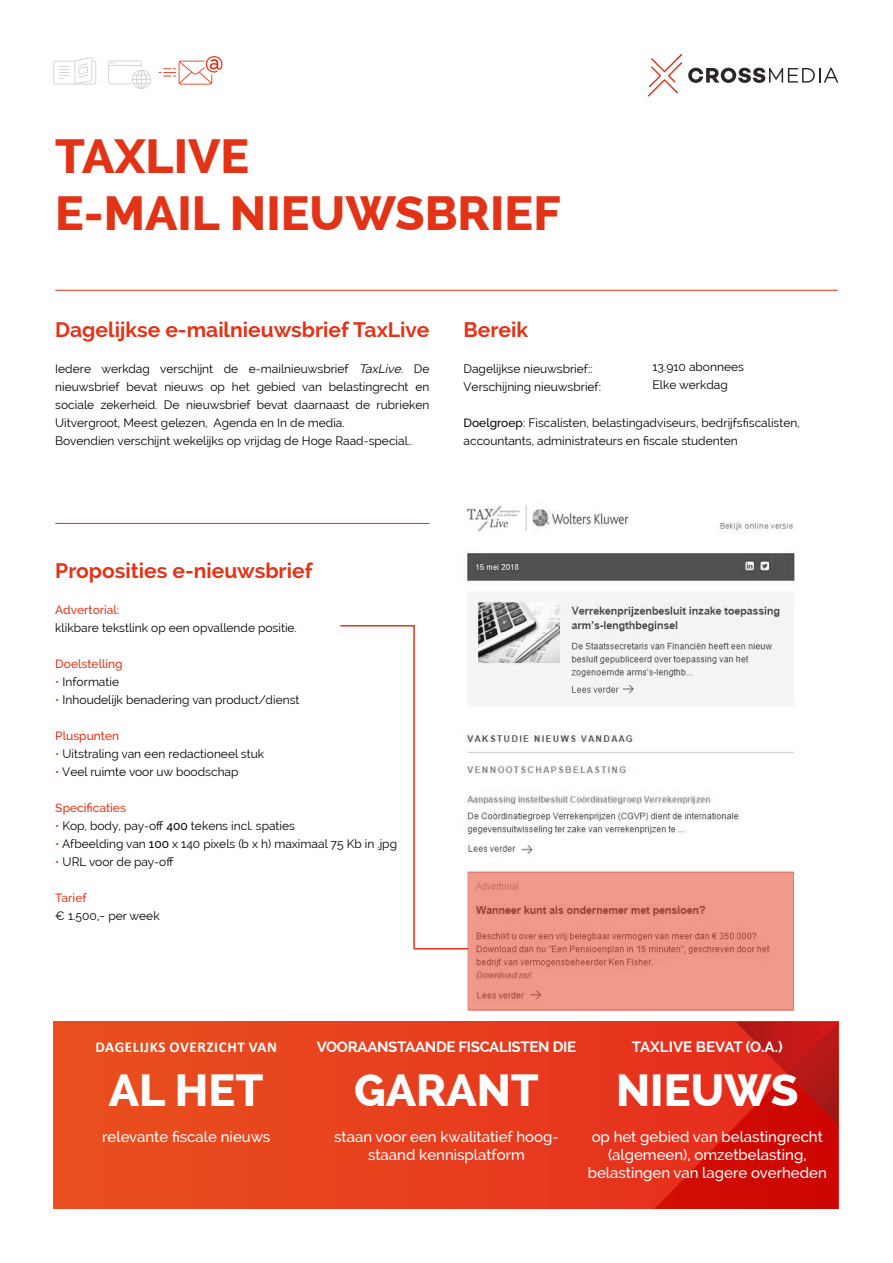
<style>
.page{position:relative;width:893px;height:1263px;background:#fff}
.page>*{position:absolute;margin:0;border:0;box-sizing:border-box;transform-origin:0 0}
.t1{font:800 48px/57.6px "Raleway";color:#e33317}
.t2{font:800 45px "Raleway";color:#fff}
.t3{font:700 21px "Raleway";color:#e33317}
.t4{font:500 15px/18px "Raleway";color:#fff;text-align:center}
.t5{font:700 15px "Raleway";letter-spacing:-.02em;color:#fff}
.t6{font:700 15px "Calibri";letter-spacing:.04em;color:#fff}
.t7{font:700 15px "Raleway";color:#fff}
.t8{font:12px/18px "Raleway";color:#000}
.t9{font:500 12px "Raleway";color:#e33317}
.s1{font-style:italic}
.s2{font-weight:500}
.s3{color:#e33317}
.s4{font-weight:500;color:#e33317}
.s5{font-size:13.5px}
</style>
<div class="page">
<svg style="left:648px;top:54px;width:34px;height:43px"></svg>
<svg style="left:688px;top:68px;width:150px;height:15px"></svg>
<svg style="left:53px;top:1022px;width:601px;height:187px;background:#e7411d"></svg>
<svg style="left:654px;top:1022px;width:184px;height:187px;background:#d61c11"></svg>
<svg style="left:108px;top:60px;width:43px;height:29px"></svg>
<svg style="left:53px;top:57px;width:43px;height:28px"></svg>
<svg style="left:159px;top:56px;width:63px;height:29px"></svg>
<hr style="left:55px;top:290px;width:783px;height:1px;background:#e33317">
<hr style="left:55px;top:523px;width:374px;height:1px;background:#e33317">
<img style="left:463px;top:505px;width:332px;height:506px">
<svg style="left:468px;top:872px;width:326px;height:138px;background:#ea9284"></svg>
<hr style="left:413px;top:625px;width:2px;height:323px;background:#e33317">
<hr style="left:340px;top:625px;width:75px;height:1px;background:#e33317">
<hr style="left:413px;top:948px;width:55px;height:1px;background:#e33317">
<h1 class="t1" style="left:55px;top:127px;width:507px">TAXLIVE<br>E-MAIL NIEUWSBRIEF</h1>
<h3 class="t3" style="left:55px;top:318px;width:376px">Dagelijkse e-mailnieuwsbrief TaxLive</h3>
<p class="t8" style="left:55px;top:360px;width:376px">Iedere werkdag verschijnt de e-mailnieuwsbrief <span class="s1">TaxLive.</span> De nieuwsbrief bevat nieuws op het gebied van belastingrecht en sociale zekerheid. De nieuwsbrief bevat daarnaast de rubrieken Uitvergroot, Meest gelezen, Agenda en In de media.<br>Bovendien verschijnt wekelijks op vrijdag de Hoge Raad-special..</p>
<h3 class="t3" style="left:463px;top:318px;width:66px">Bereik</h3>
<p class="t8" style="left:463px;top:360px;width:139px">Dagelijkse nieuwsbrief::<br>Verschijning nieuwsbrief:</p>
<p class="t8" style="left:652px;top:358px;width:93px">13.910 abonnees<br>Elke werkdag</p>
<p class="t8" style="left:463px;top:414px;width:338px"><span class="s2">Doelgroep</span>: Fiscalisten, belastingadviseurs, bedrijfsfiscalisten, accountants, administrateurs en fiscale studenten</p>
<h3 class="t3" style="left:55px;top:559px;width:259px">Proposities e-nieuwsbrief</h3>
<p class="t9" style="left:55px;top:603px;width:66px">Advertorial:</p>
<p class="t8" style="left:55px;top:619px;width:243px">klikbare tekstlink op een opvallende positie.</p>
<p class="t9" style="left:55px;top:657px;width:69px">Doelstelling</p>
<p class="t8" style="left:55px;top:673px;width:65px"><span class="s3">•</span> Informatie</p>
<p class="t8" style="left:55px;top:691px;width:246px"><span class="s3">•</span> Inhoudelijk benadering van product/dienst</p>
<p class="t9" style="left:55px;top:729px;width:65px">Pluspunten</p>
<p class="t8" style="left:55px;top:745px;width:210px"><span class="s3">•</span> Uitstraling van een redactioneel stuk</p>
<p class="t8" style="left:55px;top:763px;width:185px"><span class="s3">•</span> Veel ruimte voor uw boodschap</p>
<p class="t9" style="left:55px;top:801px;width:72px">Specificaties</p>
<p class="t8" style="left:55px;top:817px;width:241px"><span class="s3">•</span> Kop, body, pay-off <span class="s2">400</span> tekens incl. spaties</p>
<p class="t8" style="left:55px;top:835px;width:343px"><span class="s3">•</span> Afbeelding van <span class="s2">100</span> x 140 pixels (b x h) maximaal 75 Kb in .jpg</p>
<p class="t8" style="left:55px;top:853px;width:120px"><span class="s3">•</span> URL voor de pay-off</p>
<p class="t8" style="left:55px;top:889px;width:106px"><span class="s4">Tarief<br></span>€ 1.500<span class="s5">,-</span> per week</p>
<p class="t6" style="left:96px;top:1037px;width:183px">DAGELIJKS OVERZICHT VAN</p>
<h2 class="t2" style="left:109px;top:1065px;width:156px">AL HET</h2>
<p class="t4" style="left:102px;top:1128px;width:170px">relevante fiscale nieuws</p>
<p class="t5" style="left:317px;top:1038px;width:261px">VOORAANSTAANDE FISCALISTEN DIE</p>
<h2 class="t2" style="left:354px;top:1065px;width:186px">GARANT</h2>
<p class="t4" style="left:334px;top:1128px;width:226px">staan voor een kwalitatief hoog&shy;staand kennisplatform</p>
<p class="t7" style="left:632px;top:1038px;width:152px">TAXLIVE BEVAT (O.A.)</p>
<h2 class="t2" style="left:616px;top:1065px;width:184px">NIEUWS</h2>
<p class="t4" style="left:588px;top:1128px;width:241px">op het gebied van belastingrecht (algemeen), omzetbelasting, belastingen van lagere overheden</p>
</div>
